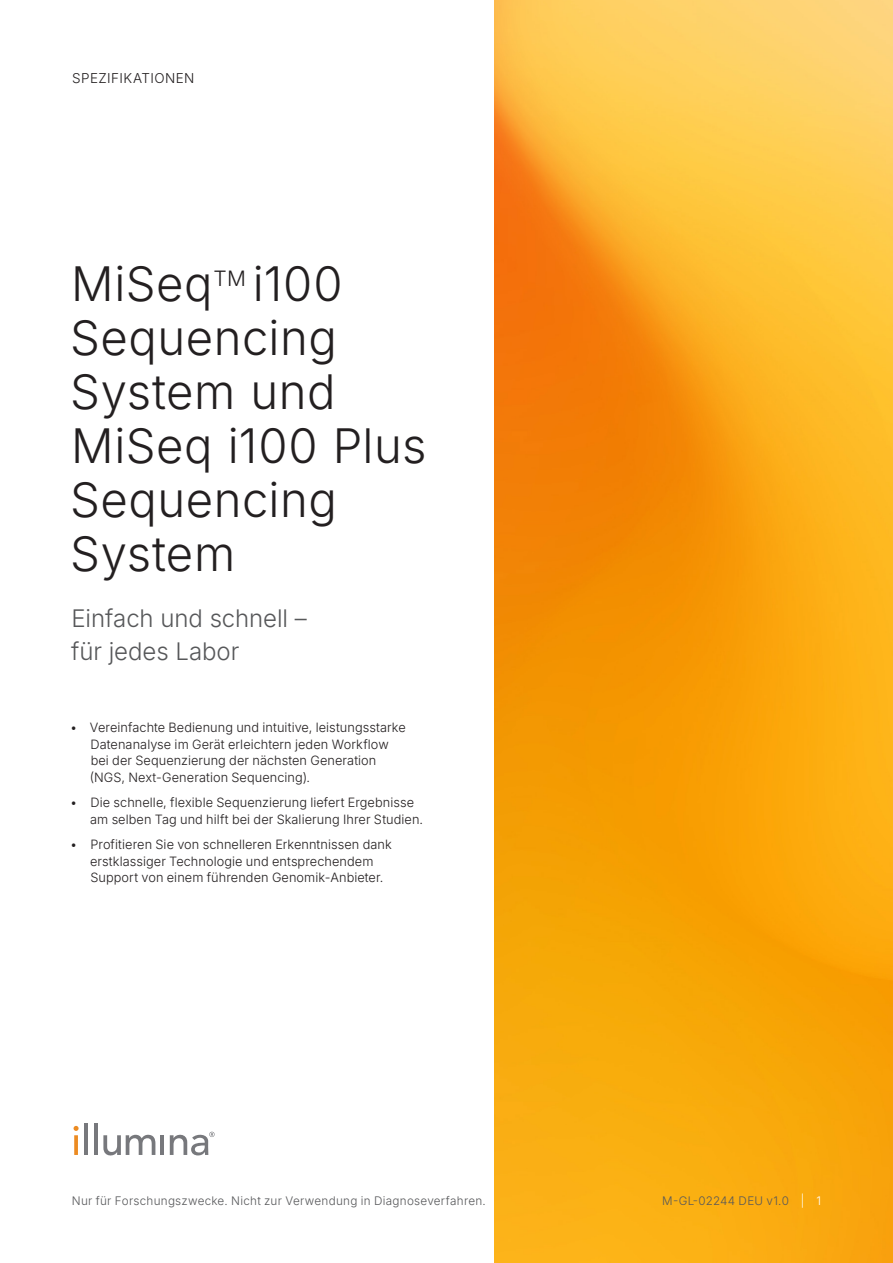
<style>
.page{position:relative;width:893px;height:1263px;background:#fff}
.page>*{position:absolute;margin:0;border:0;box-sizing:border-box;transform-origin:0 0}
.Title{font:300 47.25px/54px "Inter";letter-spacing:.01em;color:#231f20}
.Subtitle{font:300 24px/33px "Inter";letter-spacing:-.005em;color:#57585a}
.Title-2{font:300 21px "Inter";color:#231f20}
.zz_Document_Type___Segment{font:300 13.5px "Inter";letter-spacing:.035em;color:#231f20}
.t1{font:300 12.75px/16.5px "Inter";letter-spacing:.005em;color:#231f20}
.zz_For_Research_Only{font:300 11.7px "Inter";letter-spacing:.025em;color:#57585a}
.zz_Pub_Number{font:300 11.7px "Inter";letter-spacing:.02em;color:#57585a}
.t2{font:300 11.7px "Inter";color:#fff}
</style>
<div class="page">
<img style="left:495px;top:0;width:398px;height:1263px">
<svg style="left:74px;top:1135px;width:4px;height:20px"></svg>
<hr style="left:84px;top:1123px;width:4px;height:32px;background:#77787c">
<hr style="left:94px;top:1123px;width:4px;height:32px;background:#77787c">
<svg style="left:103px;top:1135px;width:52px;height:21px"></svg>
<hr style="left:161px;top:1135px;width:3px;height:20px;background:#77787c">
<svg style="left:74px;top:1126px;width:5px;height:5px"></svg>
<svg style="left:170px;top:1132px;width:45px;height:23px"></svg>
<p class="zz_Document_Type___Segment" style="left:72px;top:68px;width:124px">SPEZIFIKATIONEN</p>
<p class="Title" style="left:70px;top:255px;width:358px;text-indent:183px">i100<br>Sequencing<br>System und<br>MiSeq i100 Plus<br>Sequencing<br>System</p>
<p class="Title" style="left:71px;top:255px;width:143px">MiSeq</p>
<p class="Title-2" style="left:214px;top:263px;width:34px">TM</p>
<p class="Subtitle" style="left:71px;top:601px;width:237px">Einfach und schnell – für jedes Labor</p>
<p class="t1" style="left:90px;top:719px;width:317px;text-indent:-20px">• Vereinfachte Bedienung und intuitive, leistungsstarke Datenanalyse im Gerät erleichtern jeden Workflow bei der Sequenzierung der nächsten Generation (NGS, Next-Generation Sequencing).</p>
<p class="t1" style="left:90px;top:794px;width:334px;text-indent:-20px">• Die schnelle, flexible Sequenzierung liefert Ergebnisse am selben Tag und hilft bei der Skalierung Ihrer Studien.</p>
<p class="t1" style="left:90px;top:836px;width:303px;text-indent:-20px">• Profitieren Sie von schnelleren Erkenntnissen dank erstklassiger Technologie und entsprechendem<br>Support von einem führenden Genomik-Anbieter.</p>
<p class="zz_For_Research_Only" style="left:72px;top:1192px;width:415px">Nur für Forschungszwecke. Nicht zur Verwendung in Diagnoseverfahren.</p>
<p class="zz_Pub_Number" style="left:662px;top:1192px;width:128px">M-GL-02244 DEU v1.0</p>
<p class="t2" style="left:801px;top:1192px;width:22px">| 1</p>
</div>
